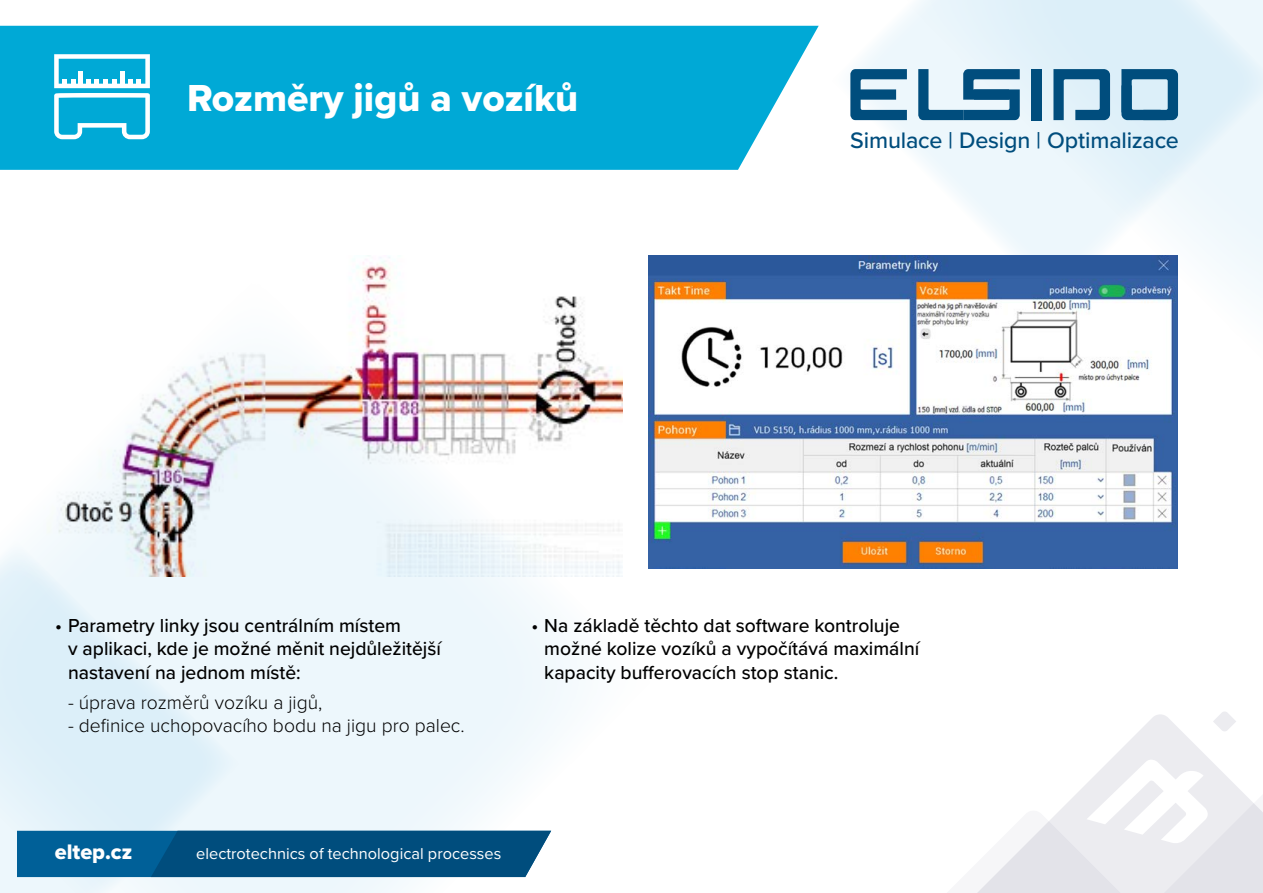
<style>
.page{position:relative;width:1263px;height:893px;background:#fff}
.page>*{position:absolute;margin:0;border:0;box-sizing:border-box;transform-origin:0 0}
.titulek{font:39px "Proxima Nova Extrabld";color:#fff}
.t1{font:500 23.25px "Proxima Nova";letter-spacing:-.005em;color:#004d7d}
.t2{font:21.75px "Proxima Nova Extrabld";color:#fff}
.t3{font:500 19.5px/23.4px "Proxima Nova";color:#000}
.t4{font:300 19.5px "Proxima Nova";color:#000}
.t5{font:16.35px "Proxima Nova";color:#fff}
</style>
<div class="page">
<svg style="left:240px;top:377px;width:383px;height:516px;fill:#edf7fc"></svg>
<svg style="left:0;top:544px;width:240px;height:349px;background:#e3f2fa"></svg>
<svg style="left:854px;top:0;width:409px;height:292px;fill:#edf7fc"></svg>
<svg style="left:977px;top:712px;width:286px;height:181px"></svg>
<svg style="left:17px;top:831px;width:534px;height:46px;background:#045587"></svg>
<img style="left:648px;top:255px;width:530px;height:314px">
<img style="left:43px;top:255px;width:579px;height:321px">
<div style="left:0;top:26px;width:819px;height:144px;background:#00a9d6"></div>
<svg style="left:54px;top:54px;width:96px;height:85px"></svg>
<svg style="left:850px;top:69px;width:57px;height:51px;background:#598dac"></svg>
<svg style="left:1053px;top:69px;width:57px;height:51px;background:#6194b2"></svg>
<svg style="left:1121px;top:69px;width:57px;height:51px;background:#558cad"></svg>
<div style="left:1031px;top:69px;width:10px;height:51px;background:#004d7d"></div>
<svg style="left:918px;top:69px;width:102px;height:51px;background:#6c9bb7"></svg>
<p class="titulek" style="left:187px;top:69px;width:393px">Rozměry jigů a vozíků</p>
<p class="t1" style="left:850px;top:123px;width:330px">Simulace | Design | Optimalizace</p>
<p class="t3" style="left:68px;top:613px;width:374px;text-indent:-13px">• Parametry linky jsou centrálním místem<br>v aplikaci, kde je možné měnit nejdůležitější nastavení na jednom místě:</p>
<p class="t4" style="left:68px;top:688px;width:256px">- úprava rozměrů vozíku a jigů,</p>
<p class="t4" style="left:68px;top:711px;width:398px">- definice uchopovacího bodu na jigu pro palec.</p>
<p class="t3" style="left:544px;top:613px;width:376px;text-indent:-13px">• Na základě těchto dat software kontroluje možné kolize vozíků a vypočítává maximální kapacity bufferovacích stop stanic.</p>
<p class="t2" style="left:55px;top:836px;width:79px">eltep.cz</p>
<p class="t5" style="left:196px;top:841px;width:307px">electrotechnics of technological processes</p>
</div>
